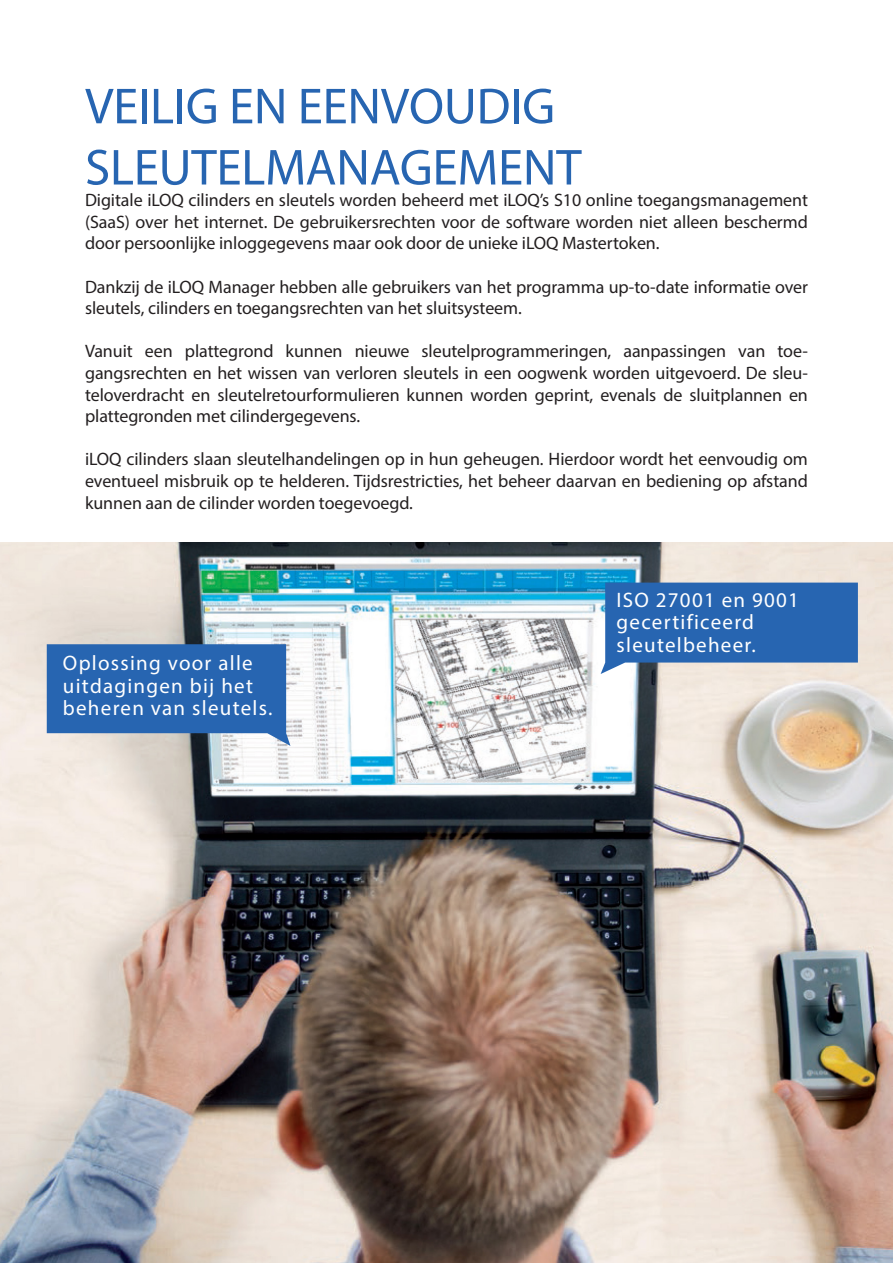
<style>
.page{position:relative;width:893px;height:1263px;background:#fff}
.page>*{position:absolute;margin:0;border:0;box-sizing:border-box;transform-origin:0 0}
.t1{font:51px/61.2px "Myriad Pro";letter-spacing:-.005em;color:#2765b1}
.t2{font:21px/22.5px "Myriad Pro";letter-spacing:.06em;color:#fff}
.t3{font:18px/21.6px "Myriad Pro";letter-spacing:-.005em;color:#231f20;text-align:justify}
</style>
<div class="page">
<img style="left:0;top:542px;width:893px;height:721px">
<svg style="left:601px;top:583px;width:257px;height:91px"></svg>
<svg style="left:47px;top:644px;width:243px;height:102px"></svg>
<h1 class="t1" style="left:85px;top:75px;width:498px">VEILIG EN EENVOUDIG<br>SLEUTELMANAGEMENT</h1>
<p class="t3" style="left:85px;top:189px;width:724px">Digitale iLOQ cilinders en sleutels worden beheerd met iLOQ’s S10 online toegangsmanagement (SaaS) over het internet. De gebruikersrechten voor de software worden niet alleen beschermd door persoonlijke inloggegevens maar ook door de unieke iLOQ Mastertoken.</p>
<p class="t3" style="left:85px;top:275px;width:724px">Dankzij de iLOQ Manager hebben alle gebruikers van het programma up-to-date informatie over sleutels, cilinders en toegangsrechten van het sluitsysteem.</p>
<p class="t3" style="left:85px;top:340px;width:724px">Vanuit een plattegrond kunnen nieuwe sleutelprogrammeringen, aanpassingen van toe&shy;gangsrechten en het wissen van verloren sleutels in een oogwenk worden uitgevoerd. De sleu&shy;teloverdracht en sleutelretourformulieren kunnen worden geprint, evenals de sluitplannen en plattegronden met cilindergegevens.</p>
<p class="t3" style="left:85px;top:448px;width:724px">iLOQ cilinders slaan sleutelhandelingen op in hun geheugen. Hierdoor wordt het eenvoudig om eventueel misbruik op te helderen. Tijdsrestricties, het beheer daarvan en bediening op afstand kunnen aan de cilinder worden toegevoegd.</p>
<p class="t2" style="left:63px;top:652px;width:211px">Oplossing voor alle uitdagingen bij het beheren van sleutels.</p>
<p class="t2" style="left:617px;top:588px;width:184px">ISO 27001 en 9001 gecertificeerd sleutelbeheer.</p>
</div>
